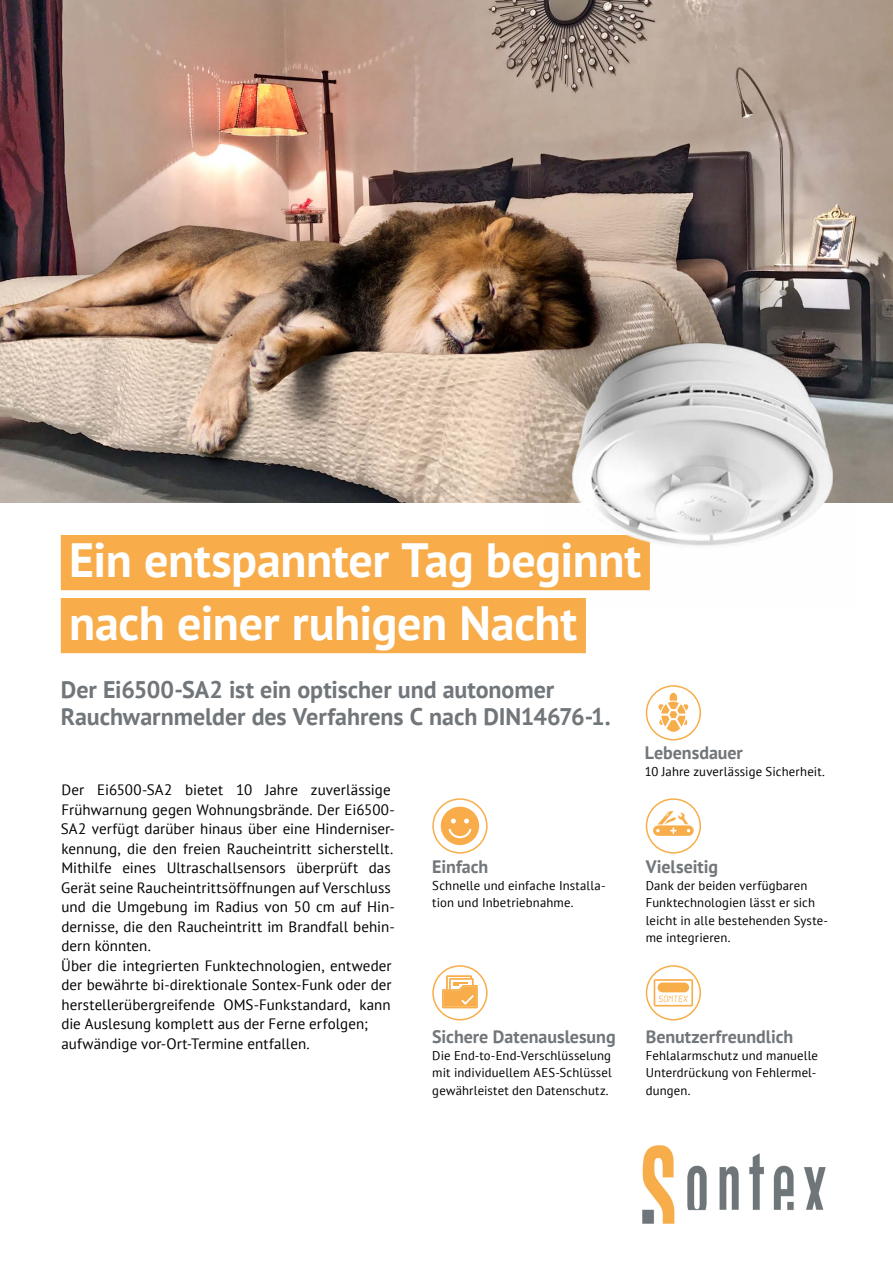
<style>
.page{position:relative;width:893px;height:1263px;background:#fff}
.page>*{position:absolute;margin:0;border:0;box-sizing:border-box;transform-origin:0 0}
.t1{font:700 48px/63px "PT Sans";letter-spacing:-.01em;color:#fff}
.t2{font:700 24px/27px "PT Sans";letter-spacing:-.005em;color:#71767a}
.t3{font:700 18px "PT Sans";color:#71767a}
.t4{font:15px/19.5px "PT Sans";letter-spacing:.005em;color:#000}
.t5{font:12.75px/17.2px "PT Sans";letter-spacing:.01em;color:#000}
.s1{font-family:"PT Sans Pro"}
</style>
<div class="page">
<div style="left:61px;top:535px;width:589px;height:55px;background:#f8ad4a"></div>
<div style="left:61px;top:598px;width:525px;height:55px;background:#f8ad4a"></div>
<img style="left:0;top:0;width:893px;height:502px">
<img style="left:545px;top:294px;width:311px;height:311px">
<svg style="left:432px;top:798px;width:56px;height:56px"></svg>
<svg style="left:432px;top:965px;width:56px;height:55px"></svg>
<svg style="left:646px;top:685px;width:55px;height:55px"></svg>
<svg style="left:646px;top:798px;width:55px;height:56px"></svg>
<svg style="left:646px;top:965px;width:55px;height:55px"></svg>
<img style="left:643px;top:1146px;width:183px;height:77px">
<h1 class="t1" style="left:69px;top:527px;width:573px">Ein entspannter Tag beginnt nach einer ruhigen Nacht</h1>
<h2 class="t2" style="left:61px;top:676px;width:551px">Der Ei6500-SA2 ist ein optischer und autonomer<br>Rauchwarnmelder des Verfahrens C nach DIN14676-1.</h2>
<p class="t4" style="left:61px;top:780px;width:335px">Der Ei6500-SA2 bietet 10 Jahre zuverlässige Frühwarnung gegen Wohnungsbrände. Der Ei6500- SA2 verfügt darüber hinaus über eine Hinderniser&shy;kennung, die den freien Raucheintritt sicherstellt.<br>Mithilfe eines Ultraschallsensors überprüft das Gerät seine Raucheintrittsöffnungen auf Verschluss und die Umgebung im Radius von 50 cm auf Hin&shy;dernisse, die den Raucheintritt im Brandfall behin&shy;dern könnten.<br>Über die integrierten Funktechnologien, entweder der bewährte bi-direktionale Sontex-Funk oder der herstellerübergreifende OMS-Funkstandard, kann die Auslesung komplett aus der Ferne erfolgen; aufwändige vor-Ort-Termine entfallen.</p>
<p class="t3" style="left:432px;top:855px;width:57px">Einfach</p>
<p class="t5" style="left:432px;top:877px;width:175px">Schnelle und einfache Installa&shy;tion und Inbetriebnahme<span class="s1">.</span></p>
<p class="t3" style="left:645px;top:740px;width:100px">Lebensdauer</p>
<p class="t5" style="left:645px;top:762px;width:182px">10 Jahre zuverlässige Sicherheit.</p>
<p class="t3" style="left:646px;top:855px;width:74px">Vielseitig</p>
<p class="t5" style="left:646px;top:877px;width:184px">Dank der beiden verfügbaren<br>Funktechnologien lässt er sich leicht in alle bestehenden Syste&shy;me integrieren<span class="s1">.</span></p>
<p class="t3" style="left:432px;top:1024px;width:185px">Sichere Datenauslesung</p>
<p class="t5" style="left:432px;top:1047px;width:181px;text-align:justify">Die End-to-End-Verschlüsselung mit individuellem AES-Schlüssel gewährleistet den Datenschutz.</p>
<p class="t3" style="left:646px;top:1025px;width:149px">Benutzerfreundlich</p>
<p class="t5" style="left:646px;top:1047px;width:174px">Fehlalarmschutz und manuelle<br>Unterdrückung von Fehlermel&shy;dungen<span class="s1">.</span></p>
</div>
